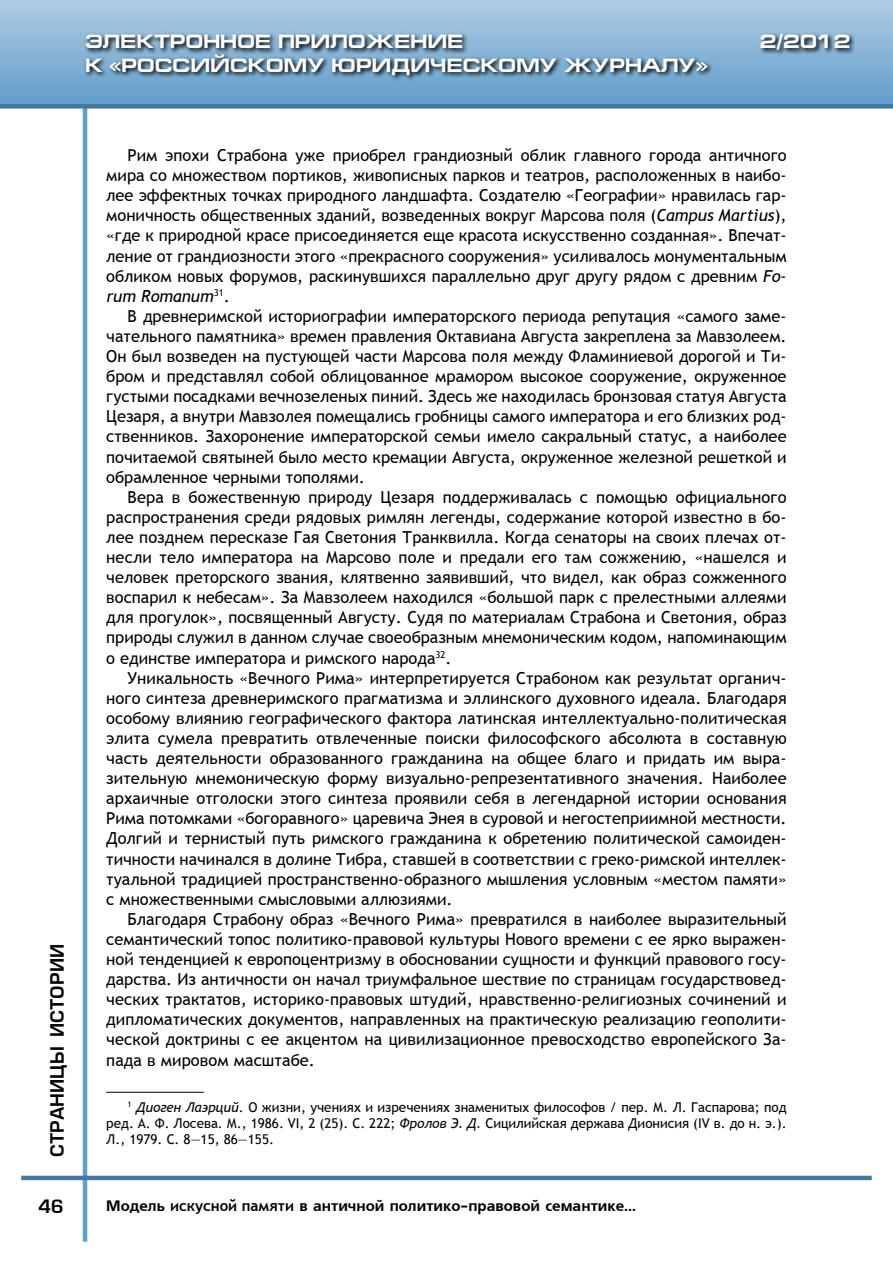
<style>
.page{position:relative;width:893px;height:1263px;background:#fff}
.page>*{position:absolute;margin:0;border:0;box-sizing:border-box;transform-origin:0 0}
.t1{font:700 19.5px "Europe Ext";color:#fff}
.t2{font:18px "Europe Demi Normal";color:#000}
.t3{font:16.5px/20.1px "Trebuchet MS";color:#000;text-align:justify}
.t4{font:15px "Free Set Bold Cyrillic";color:#000}
.t5{font:13.5px/16.2px "Trebuchet MS";color:#000;text-align:justify}
.s1{font-style:italic}
.s2{font-family:"Trebuchet MS";font-weight:700}
</style>
<div class="page">
<hr style="left:83px;top:89px;width:4px;height:1153px;background:#5f9ec9">
<hr style="left:21px;top:1176px;width:851px;height:4px;background:#4279a0">
<div style="left:0;top:0;width:893px;height:106px;background:linear-gradient(to bottom,#aecce4,#619dc9)"></div>
<div style="left:0;top:104px;width:893px;height:5px;background:#4279a0"></div>
<svg style="left:83px;top:31px;width:810px;height:121px"></svg>
<hr style="left:106px;top:1092px;width:98px;height:1px;background:#000">
<p class="t1" style="left:85px;top:31px;width:380px">ЭЛЕКТРОННОЕ ПРИЛОЖЕНИЕ</p>
<p class="t1" style="left:760px;top:31px;width:92px">2/2012</p>
<p class="t1" style="left:85px;top:54px;width:624px">К «РОССИЙСКОМУ ЮРИДИЧЕСКОМУ ЖУРНАЛУ»</p>
<p class="t2" style="left:47px;top:1157px;width:214px;rotate:-90deg">страницы истории</p>
<p class="t2" style="left:38px;top:1196px;width:27px">46</p>
<p class="t3" style="left:106px;top:145px;width:682px;text-indent:21px">Рим эпохи Страбона уже приобрел грандиозный облик главного города античного мира со множеством портиков, живописных парков и театров, расположенных в наибо&shy;лее эффектных точках природного ландшафта. Создателю «Географии» нравилась гар&shy;моничность общественных зданий, возведенных вокруг Марсова поля (<span class="s1">Campus Martius</span>), «где к природной красе присоединяется еще красота искусственно созданная». Впечат&shy;ление от грандиозности этого «прекрасного сооружения» усиливалось монументальным обликом новых форумов, раскинувшихся параллельно друг другу рядом с древним <span class="s1">Fo&shy;rum Romanum</span><sup>31</sup>.</p>
<p class="t3" style="left:106px;top:306px;width:682px;text-indent:21px">В древнеримской историографии императорского периода репутация «самого заме&shy;чательного памятника» времен правления Октавиана Августа закреплена за Мавзолеем.<br>Он был возведен на пустующей части Марсова поля между Фламиниевой дорогой и Ти&shy;бром и представлял собой облицованное мрамором высокое сооружение, окруженное густыми посадками вечнозеленых пиний. Здесь же находилась бронзовая статуя Августа Цезаря, а внутри Мавзолея помещались гробницы самого императора и его близких род&shy;ственников. Захоронение императорской семьи имело сакральный статус, а наиболее почитаемой святыней было место кремации Августа, окруженное железной решеткой и обрамленное черными тополями.</p>
<p class="t3" style="left:106px;top:487px;width:682px;text-indent:21px">Вера в божественную природу Цезаря поддерживалась с помощью официального распространения среди рядовых римлян легенды, содержание которой известно в бо&shy;лее позднем пересказе Гая Светония Транквилла. Когда сенаторы на своих плечах от&shy;несли тело императора на Марсово поле и предали его там сожжению, «нашелся и человек преторского звания, клятвенно заявивший, что видел, как образ сожженного воспарил к небесам». За Мавзолеем находился «большой парк с прелестными аллеями для прогулок», посвященный Августу. Судя по материалам Страбона и Светония, образ природы служил в данном случае своеобразным мнемоническим кодом, напоминающим о единстве императора и римского народа<sup>32</sup>.</p>
<p class="t3" style="left:106px;top:668px;width:682px;text-indent:21px">Уникальность «Вечного Рима» интерпретируется Страбоном как результат органич&shy;ного синтеза древнеримского прагматизма и эллинского духовного идеала. Благодаря особому влиянию географического фактора латинская интеллектуально-политическая элита сумела превратить отвлеченные поиски философского абсолюта в составную часть деятельности образованного гражданина на общее благо и придать им выра&shy;зительную мнемоническую форму визуально-репрезентативного значения. Наиболее архаичные отголоски этого синтеза проявили себя в легендарной истории основания Рима потомками «богоравного» царевича Энея в суровой и негостеприимной местности.<br>Долгий и тернистый путь римского гражданина к обретению политической самоиден&shy;тичности начинался в долине Тибра, ставшей в соответствии с греко-римской интеллек&shy;туальной традицией пространственно-образного мышления условным «местом памяти» с множественными смысловыми аллюзиями.</p>
<p class="t3" style="left:106px;top:909px;width:682px;text-indent:21px">Благодаря Страбону образ «Вечного Рима» превратился в наиболее выразительный семантический топос политико-правовой культуры Нового времени с ее ярко выражен&shy;ной тенденцией к европоцентризму в обосновании сущности и функций правового госу&shy;дарства. Из античности он начал триумфальное шествие по страницам государствовед&shy;ческих трактатов, историко-правовых штудий, нравственно-религиозных сочинений и дипломатических документов, направленных на практическую реализацию геополити&shy;ческой доктрины с ее акцентом на цивилизационное превосходство европейского За&shy;пада в мировом масштабе.</p>
<p class="t5" style="left:106px;top:1099px;width:682px;text-indent:21px"><sup>1</sup> <span class="s1">Диоген Лаэрций</span>. О жизни, учениях и изречениях знаменитых философов / пер. М. Л. Гаспарова; под ред. А. Ф. Лосева. М., 1986. VI, 2 (25). С. 222; <span class="s1">Фролов Э. Д.</span> Сицилийская держава Дионисия (IV в. до н. э.).<br>Л., 1979. С. 8—15, 86—155.</p>
<p class="t4" style="left:106px;top:1197px;width:531px">Модель <span class="s2">искусной памяти</span> в античной политико-правовой семантике...</p>
</div>
